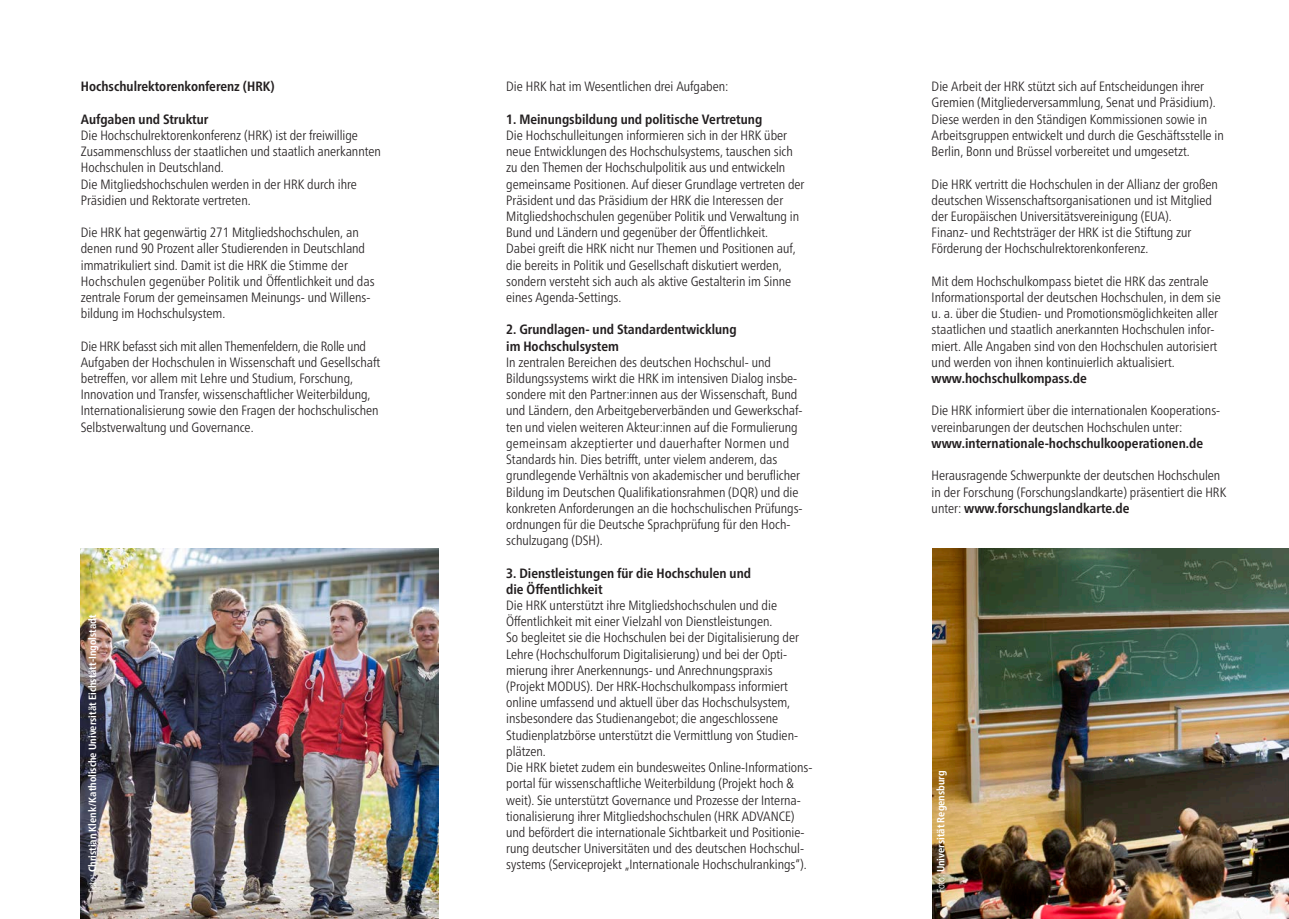
<style>
.page{position:relative;width:1289px;height:919px;background:#fff}
.page>*{position:absolute;margin:0;border:0;box-sizing:border-box;transform-origin:0 0}
.t1{font:300 condensed 13.5px/16.2px "Frutiger Neue LT Pro";color:#231f20}
.t2{font:700 condensed 13.5px/16.2px "Frutiger Neue LT Pro";color:#231f20}
.t3{font:700 condensed 10.5px "Frutiger Neue LT Pro";color:#fff}
.s1{font-weight:300}
.s2{font-weight:700}
</style>
<div class="page">
<img style="left:81px;top:549px;width:357px;height:369px">
<img style="left:932px;top:549px;width:356px;height:369px">
<p class="t2" style="left:81px;top:78px;width:195px">Hochschulrektorenkonferenz (HRK)</p>
<p class="t2" style="left:81px;top:111px;width:129px">Aufgaben und Struktur</p>
<p class="t1" style="left:81px;top:127px;width:279px">Die Hochschulrektorenkonferenz (HRK) ist der freiwillige</p>
<p class="t1" style="left:81px;top:143px;width:301px">Zusammenschluss der staatlichen und staatlich anerkannten<br>Hochschulen in Deutschland.</p>
<p class="t1" style="left:81px;top:176px;width:277px">Die Mitgliedshochschulen werden in der HRK durch ihre<br>Präsidien und Rektorate vertreten.</p>
<p class="t1" style="left:81px;top:224px;width:295px">Die HRK hat gegenwärtig 271 Mitgliedshochschulen, an denen rund 90 Prozent aller Studierenden in Deutschland immatrikuliert sind. Damit ist die HRK die Stimme der Hochschulen gegenüber Politik und Öffentlichkeit und das zentrale Forum der gemeinsamen Meinungs- und Willens-</p>
<p class="t1" style="left:81px;top:305px;width:146px">bildung im Hochschulsystem.</p>
<p class="t1" style="left:81px;top:338px;width:301px">Die HRK befasst sich mit allen Themenfeldern, die Rolle und Aufgaben der Hochschulen in Wissenschaft und Gesellschaft betreffen, vor allem mit Lehre und Studium, Forschung, Innovation und Transfer, wissenschaftlicher Weiterbildung, Internationalisierung sowie den Fragen der hochschulischen Selbstverwaltung und Governance.</p>
<p class="t3" style="left:86px;top:893px;width:280px;rotate:-90deg"><span class="s1">Foto:</span> Christian Klenk/Katholische Universität Eichstätt-Ingolstadt</p>
<p class="t1" style="left:506px;top:78px;width:224px">Die HRK hat im Wesentlichen drei Aufgaben:</p>
<p class="t2" style="left:506px;top:111px;width:258px">1. Meinungsbildung und politische Vertretung</p>
<p class="t1" style="left:506px;top:127px;width:288px">Die Hochschulleitungen informieren sich in der HRK über neue Entwicklungen des Hochschulsystems, tauschen sich</p>
<p class="t1" style="left:506px;top:159px;width:280px">zu den Themen der Hochschulpolitik aus und entwickeln</p>
<p class="t1" style="left:506px;top:176px;width:300px">gemeinsame Positionen. Auf dieser Grundlage vertreten der Präsident und das Präsidium der HRK die Interessen der Mitgliedshochschulen gegenüber Politik und Verwaltung in Bund und Ländern und gegenüber der Öffentlichkeit.</p>
<p class="t1" style="left:506px;top:240px;width:291px">Dabei greift die HRK nicht nur Themen und Positionen auf, die bereits in Politik und Gesellschaft diskutiert werden, sondern versteht sich auch als aktive Gestalterin im Sinne eines Agenda-Settings.</p>
<p class="t2" style="left:506px;top:321px;width:232px">2. Grundlagen- und Standardentwicklung im Hochschulsystem</p>
<p class="t1" style="left:506px;top:354px;width:298px">In zentralen Bereichen des deutschen Hochschul- und Bildungssystems wirkt die HRK im intensiven Dialog insbe&shy;sondere mit den Partner:innen aus der Wissenschaft, Bund und Ländern, den Arbeitgeberverbänden und Gewerkschaf&shy;ten und vielen weiteren Akteur:innen auf die Formulierung gemeinsam akzeptierter und dauerhafter Normen und Standards hin. Dies betrifft, unter vielem anderem, das grundlegende Verhältnis von akademischer und beruflicher Bildung im Deutschen Qualifikationsrahmen (DQR) und die konkreten Anforderungen an die hochschulischen Prüfungs&shy;ordnungen für die Deutsche Sprachprüfung für den Hoch&shy;schulzugang (DSH).</p>
<p class="t2" style="left:506px;top:564px;width:246px">3. Dienstleistungen für die Hochschulen und die Öffentlichkeit</p>
<p class="t1" style="left:506px;top:597px;width:272px">Die HRK unterstützt ihre Mitgliedshochschulen und die<br>Öffentlichkeit mit einer Vielzahl von Dienstleistungen.</p>
<p class="t1" style="left:506px;top:629px;width:308px">So begleitet sie die Hochschulen bei der Digitalisierung der Lehre (Hochschulforum Digitalisierung) und bei der Opti&shy;mierung ihrer Anerkennungs- und Anrechnungspraxis (Projekt MODUS). Der HRK-Hochschulkompass informiert online umfassend und aktuell über das Hochschulsystem, insbesondere das Studienangebot; die angeschlossene Studienplatzbörse unterstützt die Vermittlung von Studien&shy;plätzen.<br>Die HRK bietet zudem ein bundesweites Online-Informations&shy;portal für wissenschaftliche Weiterbildung (Projekt hoch &amp; weit). Sie unterstützt Governance und Prozesse der Interna&shy;tionalisierung ihrer Mitgliedshochschulen (HRK ADVANCE) und befördert die internationale Sichtbarkeit und Positionie&shy;rung deutscher Universitäten und des deutschen Hochschul&shy;systems (Serviceprojekt „Internationale Hochschulrankings“).</p>
<p class="t1" style="left:931px;top:78px;width:274px">Die Arbeit der HRK stützt sich auf Entscheidungen ihrer</p>
<p class="t1" style="left:931px;top:95px;width:294px">Gremien (Mitgliederversammlung, Senat und Präsidium).<br>Diese werden in den Ständigen Kommissionen sowie in Arbeitsgruppen entwickelt und durch die Geschäftsstelle in Berlin, Bonn und Brüssel vorbereitet und umgesetzt.</p>
<p class="t1" style="left:931px;top:176px;width:288px">Die HRK vertritt die Hochschulen in der Allianz der großen deutschen Wissenschaftsorganisationen und ist Mitglied</p>
<p class="t1" style="left:931px;top:208px;width:242px">der Europäischen Universitätsvereinigung (EUA).</p>
<p class="t1" style="left:931px;top:224px;width:261px">Finanz- und Rechtsträger der HRK ist die Stiftung zur</p>
<p class="t1" style="left:931px;top:240px;width:218px">Förderung der Hochschulrektorenkonferenz.</p>
<p class="t1" style="left:931px;top:273px;width:290px">Mit dem Hochschulkompass bietet die HRK das zentrale Informationsportal der deutschen Hochschulen, in dem sie u. a. über die Studien- und Promotionsmöglichkeiten aller staatlichen und staatlich anerkannten Hochschulen infor&shy;miert. Alle Angaben sind von den Hochschulen autorisiert und werden von ihnen kontinuierlich aktualisiert.</p>
<p class="t2" style="left:931px;top:370px;width:157px">www.hochschulkompass.de</p>
<p class="t1" style="left:931px;top:402px;width:290px">Die HRK informiert über die internationalen Kooperations-</p>
<p class="t2" style="left:931px;top:419px;width:273px"><span class="s1">vereinbarungen der deutschen Hochschulen unter: </span>www.internationale-hochschulkooperationen.de</p>
<p class="t1" style="left:931px;top:467px;width:296px">Herausragende Schwerpunkte der deutschen Hochschulen in der Forschung (Forschungslandkarte) präsentiert die HRK unter: <span class="s2">www.forschungslandkarte.de</span></p>
<p class="t3" style="left:934px;top:893px;width:124px;rotate:-90deg"><span class="s1">Foto:</span> Universität Regensburg</p>
</div>
